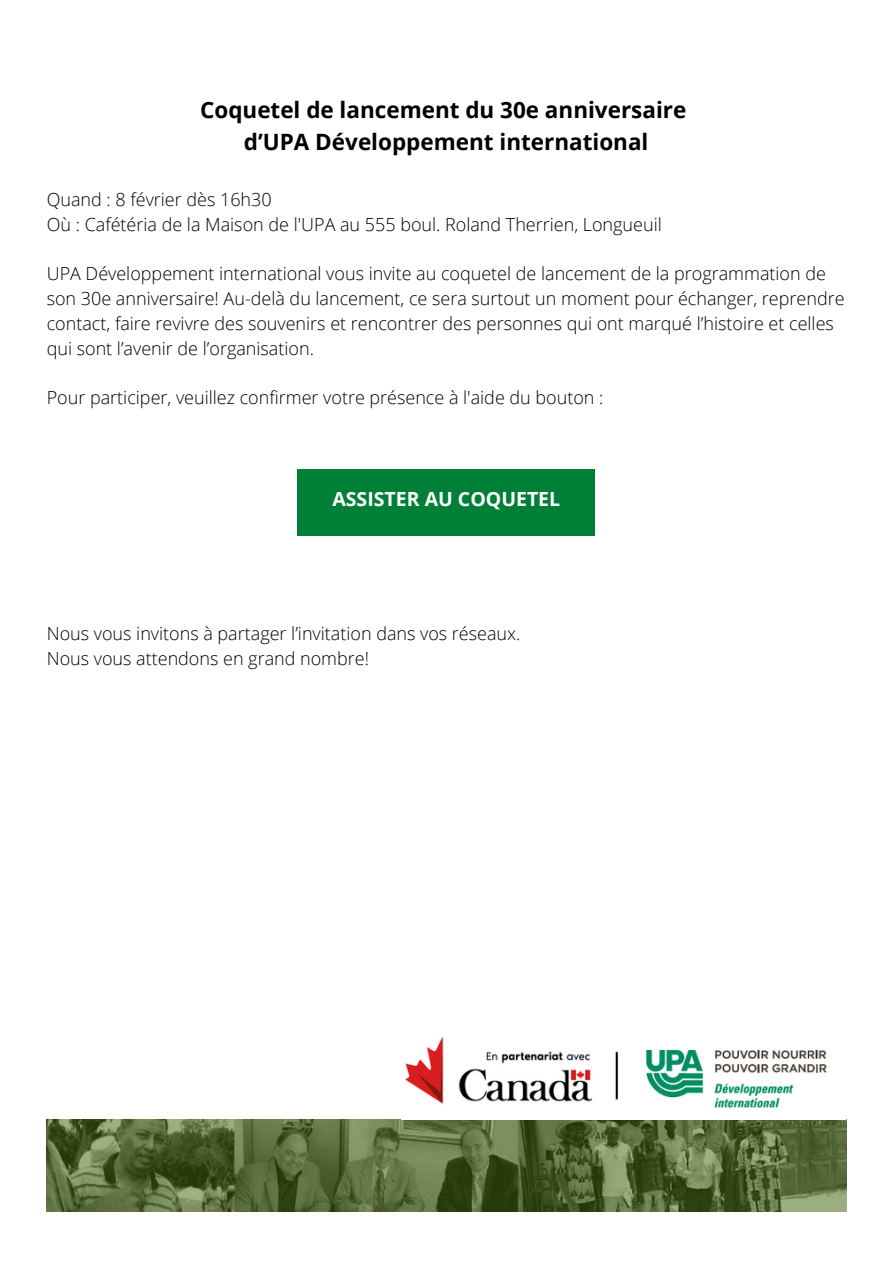
<style>
.page{position:relative;width:893px;height:1264px;background:#fff}
.page>*{position:absolute;margin:0;border:0;box-sizing:border-box;transform-origin:0 0}
.t1{font:700 22.5px/31.5px "Open Sans";color:#000;text-align:center}
.t2{font:700 19.5px "Open Sans";color:#fff}
.t3{font:300 18px/24.8px "Open Sans";color:#000}
</style>
<div class="page">
<div style="left:297px;top:469px;width:297px;height:66px;background:#008037"></div>
<img style="left:47px;top:1119px;width:799px;height:92px">
<img style="left:405px;top:1037px;width:422px;height:71px">
<p class="t1" style="left:200px;top:94px;width:487px">Coquetel de lancement du 30e anniversaire d’UPA Développement international</p>
<p class="t3" style="left:47px;top:187px;width:616px">Quand : 8 février dès 16h30<br>Où : Cafétéria de la Maison de l'UPA au 555 boul. Roland Therrien, Longueuil</p>
<p class="t3" style="left:47px;top:261px;width:799px">UPA Développement international vous invite au coquetel de lancement de la programmation de son 30e anniversaire! Au-delà du lancement, ce sera surtout un moment pour échanger, reprendre contact, faire revivre des souvenirs et rencontrer des personnes qui ont marqué l’histoire et celles qui sont l’avenir de l’organisation.</p>
<p class="t3" style="left:47px;top:384px;width:558px">Pour participer, veuillez confirmer votre présence à l'aide du bouton :</p>
<p class="t2" style="left:332px;top:485px;width:229px">ASSISTER AU COQUETEL</p>
<p class="t3" style="left:47px;top:620px;width:475px">Nous vous invitons à partager l’invitation dans vos réseaux.<br>Nous vous attendons en grand nombre!</p>
</div>
